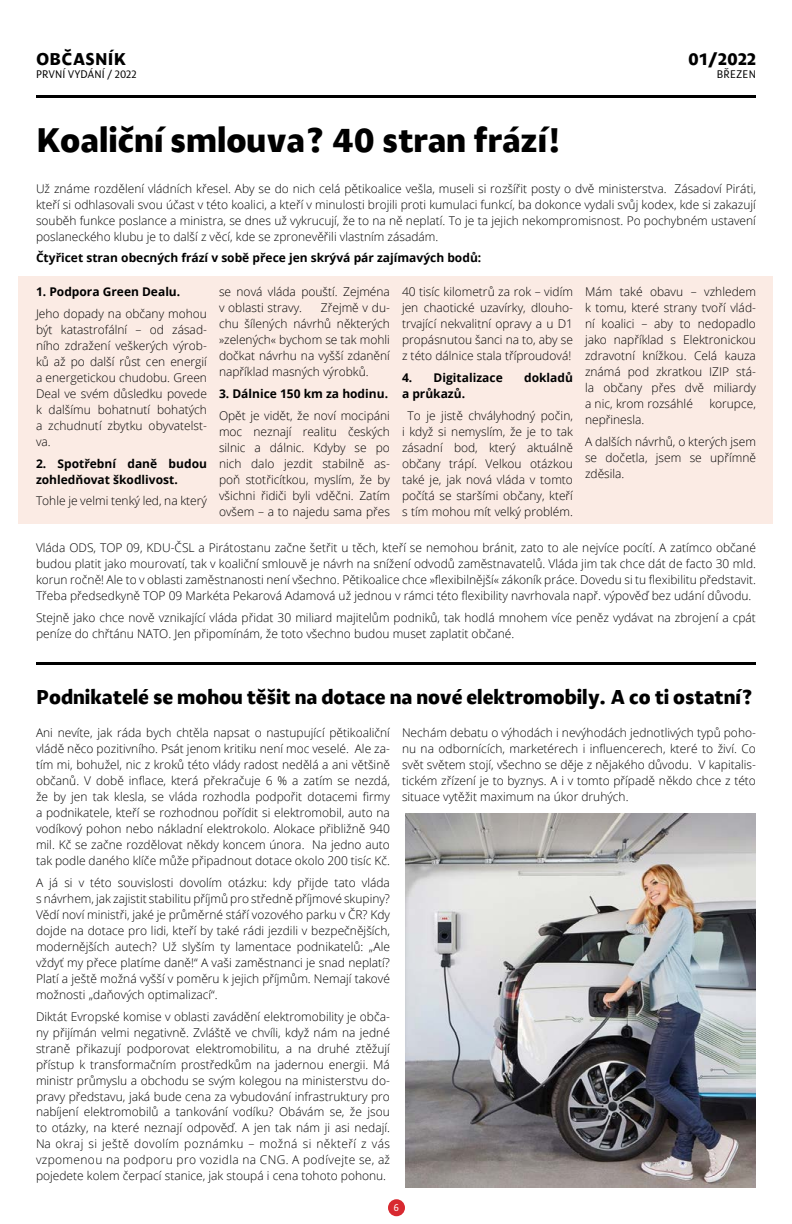
<style>
.page{position:relative;width:792px;height:1224px;background:#fff}
.page>*{position:absolute;margin:0;border:0;box-sizing:border-box;transform-origin:0 0}
.t1{font:900 34px "Modal";color:#000}
.t2{font:900 20px "Modal";color:#000}
.t3{font:900 17px "Modal";letter-spacing:.01em;color:#000}
.t4{font:300 12px/16px "Open Sans";color:#000;text-align:justify}
.t5{font:700 12px/16px "Open Sans";color:#000}
.t6{font:11px "Modal";letter-spacing:.01em;color:#000}
.t7{font:10px "Modal";color:#fff}
</style>
<div class="page">
<div style="left:388px;top:1199px;width:17px;height:17px;background:#d82930;border-radius:50%"></div>
<div style="left:19px;top:276px;width:754px;height:248px;background:#fbebe4"></div>
<hr style="left:36px;top:95px;width:720px;height:3px;background:#000">
<hr style="left:36px;top:662px;width:720px;height:3px;background:#000">
<img style="left:405px;top:813px;width:351px;height:375px">
<h3 class="t3" style="left:36px;top:45px;width:91px">OBČASNÍK</h3>
<h3 class="t3" style="left:688px;top:45px;width:69px">01/2022</h3>
<p class="t6" style="left:36px;top:66px;width:102px">PRVNÍ VYDÁNÍ / 2022</p>
<p class="t6" style="left:717px;top:66px;width:40px">BŘEZEN</p>
<h1 class="t1" style="left:36px;top:112px;width:527px">Koaliční smlouva? 40 stran frází!</h1>
<p class="t4" style="left:36px;top:180px;width:722px">Už známe rozdělení vládních křesel. Aby se do nich celá pětikoalice vešla, museli si rozšířit posty o dvě ministerstva. Zásadoví Piráti, kteří si odhlasovali svou účast v této koalici, a kteří v minulosti brojili proti kumulaci funkcí, ba dokonce vydali svůj kodex, kde si zakazují souběh funkce poslance a ministra, se dnes už vykrucují, že to na ně neplatí. To je ta jejich nekompromisnost. Po pochybném ustavení poslaneckého klubu je to další z věcí, kde se zpronevěřili vlastním zásadám.</p>
<p class="t5" style="left:36px;top:250px;width:447px">Čtyřicet stran obecných frází v sobě přece jen skrývá pár zajímavých bodů:</p>
<p class="t5" style="left:36px;top:284px;width:146px">1. Podpora Green Dealu.</p>
<p class="t4" style="left:36px;top:305px;width:173px">Jeho dopady na občany mohou být katastrofální – od zásad&shy;ního zdražení veškerých výrob&shy;ků až po další růst cen energií a energetickou chudobu. Green Deal ve svém důsledku povede k dalšímu bohatnutí bohatých a zchudnutí zbytku obyvatelst&shy;va.</p>
<p class="t5" style="left:36px;top:455px;width:172px">2. Spotřební daně budou zohledňovat škodlivost.</p>
<p class="t4" style="left:36px;top:493px;width:173px">Tohle je velmi tenký led, na který</p>
<p class="t4" style="left:219px;top:284px;width:173px">se nová vláda pouští. Zejména v oblasti stravy.</p>
<p class="t4" style="left:219px;top:300px;width:173px;text-indent:102px">Zřejmě v du&shy;chu šílených návrhů některých »zelených« bychom se tak mohli dočkat návrhu na vyšší zdanění například masných výrobků.</p>
<p class="t5" style="left:219px;top:385px;width:171px">3. Dálnice 150 km za hodinu.</p>
<p class="t4" style="left:219px;top:407px;width:173px">Opět je vidět, že noví mocipáni moc neznají realitu českých silnic a dálnic. Kdyby se po nich dalo jezdit stabilně as&shy;poň stotřicítkou, myslím, že by všichni řidiči byli vděčni. Zatím ovšem – a to najedu sama přes</p>
<p class="t4" style="left:402px;top:284px;width:173px">40 tisíc kilometrů za rok – vidím jen chaotické uzavírky, dlouho&shy;trvající nekvalitní opravy a u D1 propásnutou šanci na to, aby se z této dálnice stala tříproudová!</p>
<p class="t5" style="left:402px;top:369px;width:102px">4. Digitalizace</p>
<p class="t5" style="left:524px;top:369px;width:50px">dokladů</p>
<p class="t5" style="left:402px;top:385px;width:65px">a průkazů.</p>
<p class="t4" style="left:402px;top:407px;width:173px;text-align:center">To je jistě chvályhodný počin, i když si nemyslím, že je to tak zásadní bod, který aktuálně občany trápí. Velkou otázkou také je, jak nová vláda v tomto počítá se staršími občany, kteří s tím mohou mít velký problém.</p>
<p class="t4" style="left:585px;top:284px;width:173px">Mám také obavu – vzhledem k tomu, které strany tvoří vlád&shy;ní koalici – aby to nedopadlo jako například s Elektronickou zdravotní knížkou. Celá kauza známá pod zkratkou IZIP stá&shy;la občany přes dvě miliardy a nic, krom rozsáhlé</p>
<p class="t4" style="left:709px;top:396px;width:48px">korupce,</p>
<p class="t4" style="left:585px;top:409px;width:173px;line-height:21.7px">nepřinesla.<br>A dalších návrhů, o kterých jsem</p>
<p class="t4" style="left:585px;top:449px;width:173px">se dočetla, jsem se upřímně zděsila.</p>
<p class="t4" style="left:36px;top:540px;width:722px">Vláda ODS, TOP 09, KDU-ČSL a Pirátostanu začne šetřit u těch, kteří se nemohou bránit, zato to ale nejvíce pocítí. A zatímco občané budou platit jako mourovatí, tak v koaliční smlouvě je návrh na snížení odvodů zaměstnavatelů. Vláda jim tak chce dát de facto 30 mld. korun ročně! Ale to v oblasti zaměstnanosti není všechno. Pětikoalice chce »flexibilnější« zákoník práce. Dovedu si tu flexibilitu představit.<br>Třeba předsedkyně TOP 09 Markéta Pekarová Adamová už jednou v rámci této flexibility navrhovala např. výpověď bez udání důvodu.</p>
<p class="t4" style="left:36px;top:609px;width:721px">Stejně jako chce nově vznikající vláda přidat 30 miliard majitelům podniků, tak hodlá mnohem více peněz vydávat na zbrojení a cpát peníze do chřtánu NATO. Jen připomínám, že toto všechno budou muset zaplatit občané.</p>
<h2 class="t2" style="left:36px;top:680px;width:718px">Podnikatelé se mohou těšit na dotace na nové elektromobily. A co ti ostatní?</h2>
<p class="t4" style="left:36px;top:725px;width:356px">Ani nevíte, jak ráda bych chtěla napsat o nastupující pětikoaliční vládě něco pozitivního. Psát jenom kritiku není moc veselé. Ale za&shy;tím mi, bohužel, nic z kroků této vlády radost nedělá a ani většině občanů. V době inflace, která překračuje 6 % a zatím se nezdá, že by jen tak klesla, se vláda rozhodla podpořit dotacemi firmy a podnikatele, kteří se rozhodnou pořídit si elektromobil, auto na vodíkový pohon nebo nákladní elektrokolo. Alokace přibližně 940 mil. Kč se začne rozdělovat někdy koncem února. Na jedno auto tak podle daného klíče může připadnout dotace okolo 200 tisíc Kč.</p>
<p class="t4" style="left:36px;top:874px;width:356px">A já si v této souvislosti dovolím otázku: kdy přijde tato vláda s návrhem, jak zajistit stabilitu příjmů pro středně příjmové skupiny?<br>Vědí noví ministři, jaké je průměrné stáří vozového parku v ČR? Kdy dojde na dotace pro lidi, kteří by také rádi jezdili v bezpečnějších, modernějších autech? Už slyším ty lamentace podnikatelů: „Ale vždyť my přece platíme daně!“ A vaši zaměstnanci je snad neplatí?<br>Platí a ještě možná vyšší v poměru k jejich příjmům. Nemají takové možnosti „daňových optimalizací“.</p>
<p class="t4" style="left:36px;top:1008px;width:356px">Diktát Evropské komise v oblasti zavádění elektromobility je obča&shy;ny přijímán velmi negativně. Zvláště ve chvíli, když nám na jedné straně přikazují podporovat elektromobilitu, a na druhé ztěžují přístup k transformačním prostředkům na jadernou energii. Má ministr průmyslu a obchodu se svým kolegou na ministerstvu do&shy;pravy představu, jaká bude cena za vybudování infrastruktury pro nabíjení elektromobilů a tankování vodíku? Obávám se, že jsou to otázky, na které neznají odpověď. A jen tak nám ji asi nedají.<br>Na okraj si ještě dovolím poznámku – možná si někteří z vás vzpomenou na podporu pro vozidla na CNG. A podívejte se, až pojedete kolem čerpací stanice, jak stoupá i cena tohoto pohonu.</p>
<p class="t4" style="left:402px;top:724px;width:356px">Nechám debatu o výhodách i nevýhodách jednotlivých typů poho&shy;nu na odbornících, marketérech i influencerech, které to živí. Co svět světem stojí, všechno se děje z nějakého důvodu. V kapitalis&shy;tickém zřízení je to byznys. A i v tomto případě někdo chce z této situace vytěžit maximum na úkor druhých.</p>
<p class="t7" style="left:394px;top:1200px;width:7px">6</p>
</div>
